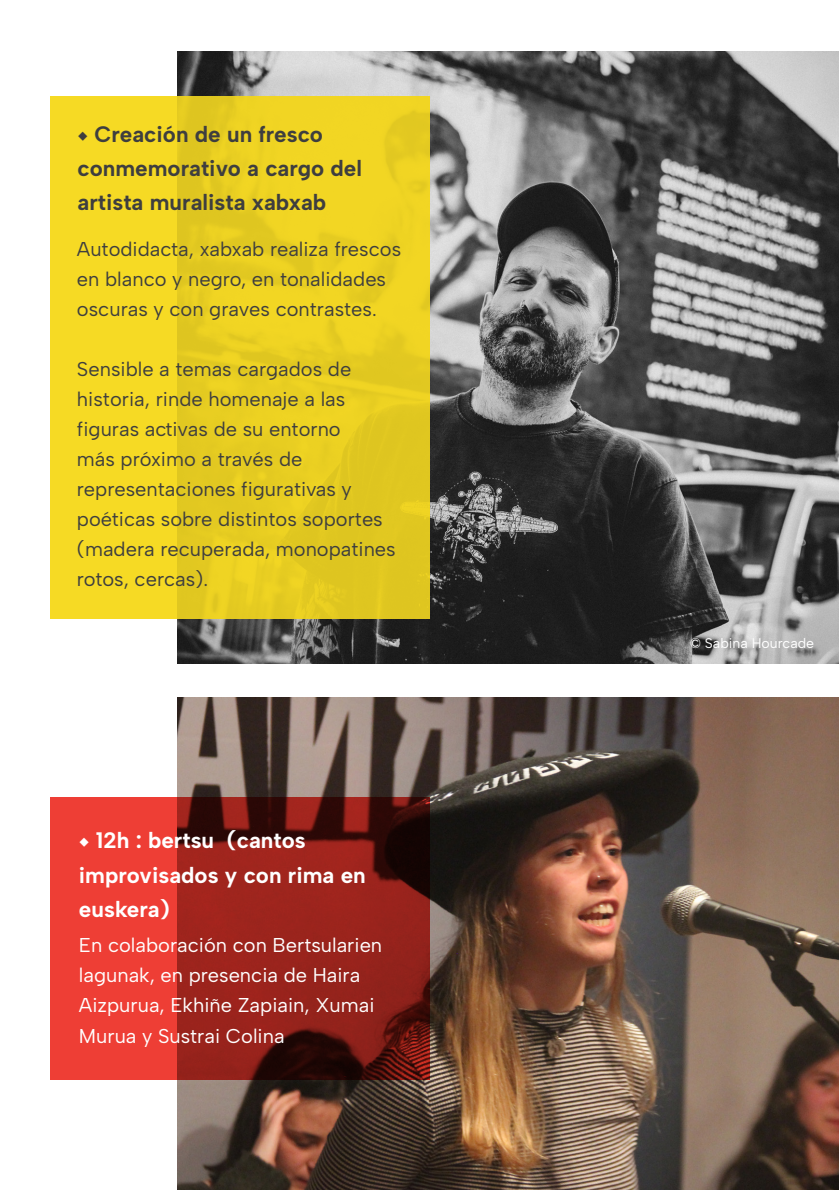
<style>
.page{position:relative;width:839px;height:1190px;background:#fff}
.page>*{position:absolute;margin:0;border:0;box-sizing:border-box;transform-origin:0 0}
.t1{font:700 22.4px/34px "Albert Sans";color:#3e3e3f}
.t2{font:700 22.4px/34px "Albert Sans";color:#fff}
.t3{font:20px/30px "Albert Sans";color:#3e3e3f}
.t4{font:20px/30px "Albert Sans";color:#fff}
.t5{font:14px "Albert Sans";color:#fff}
.s1{font-family:"Adobe Clean UX";font-weight:400}
</style>
<div class="page">
<img style="left:177px;top:51px;width:661px;height:613px">
<svg style="left:51px;top:97px;width:378px;height:522px;background:#ecd122"></svg>
<img style="left:177px;top:697px;width:661px;height:493px">
<svg style="left:51px;top:797px;width:378px;height:282px;background:#a42720"></svg>
<p class="t1" style="left:77px;top:117px;width:286px"><span class="s1">◆</span> Creación de un fresco conmemorativo a cargo del artista muralista xabxab</p>
<p class="t3" style="left:77px;top:234px;width:325px">Autodidacta, xabxab realiza frescos en blanco y negro, en tonalidades oscuras y con graves contrastes.</p>
<p class="t3" style="left:77px;top:354px;width:320px">Sensible a temas cargados de historia, rinde homenaje a las figuras activas de su entorno<br>más próximo a través de representaciones figurativas y poéticas sobre distintos soportes (madera recuperada, monopatines rotos, cercas).</p>
<p class="t2" style="left:79px;top:823px;width:288px"><span class="s1">◆</span> 12h : bertsu (cantos improvisados y con rima en euskera)</p>
<p class="t4" style="left:79px;top:930px;width:304px">En colaboración con Bertsularien lagunak, en presencia de Haira<br>Aizpurua, Ekhiñe Zapiain, Xumai<br>Murua y Sustrai Colina</p>
<p class="t5" style="left:689px;top:634px;width:126px">© Sabina Hourcade</p>
</div>
